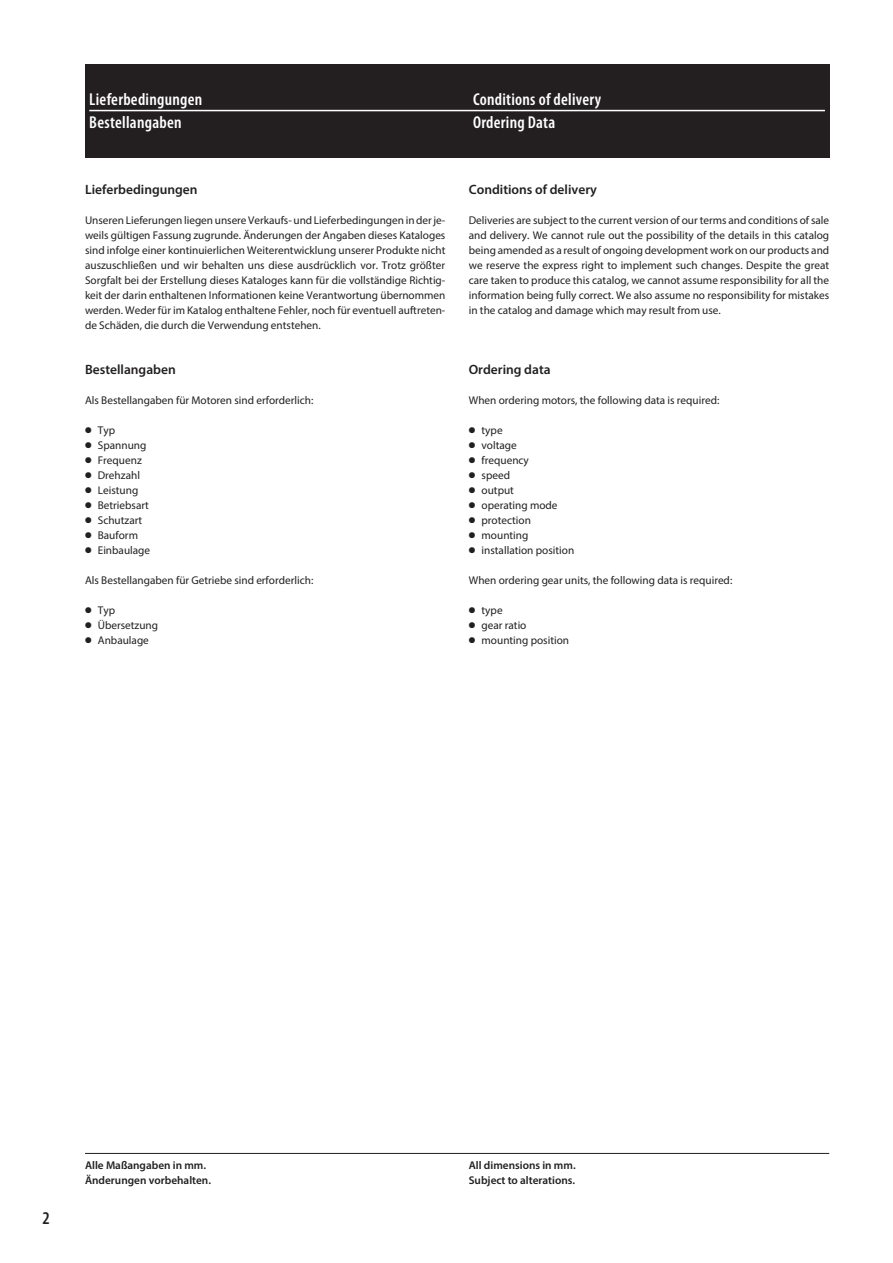
<style>
.page{position:relative;width:893px;height:1263px;background:#fff}
.page>*{position:absolute;margin:0;border:0;box-sizing:border-box;transform-origin:0 0}
.t1{font:600 condensed 18px "Myriad Pro";color:#231f20}
.t2{font:600 condensed 17.25px/23.1px "Myriad Pro";letter-spacing:.015em;color:#fff}
.t3{font:600 13.5px "Myriad Pro";color:#231f20}
.t4{font:11.25px/15px "Myriad Pro";color:#231f20;text-align:justify}
.t5{font:600 11.25px/15px "Myriad Pro";color:#231f20}
</style>
<div class="page">
<hr style="left:85px;top:1153px;width:744px;height:1px;background:#231f20">
<div style="left:85px;top:64px;width:744px;height:93px;background:#231f20"></div>
<hr style="left:89px;top:110px;width:736px;height:1px;background:#fff">
<h2 class="t2" style="left:89px;top:88px;width:114px">Lieferbedingungen<br>Bestellangaben</h2>
<h2 class="t2" style="left:473px;top:88px;width:130px">Conditions of delivery<br>Ordering Data</h2>
<p class="t3" style="left:85px;top:180px;width:114px">Lieferbedingungen</p>
<p class="t4" style="left:85px;top:212px;width:362px">Unseren Lieferungen liegen unsere Verkaufs- und Lieferbedingungen in der je&shy;weils gültigen Fassung zugrunde. Änderungen der Angaben dieses Kataloges sind infolge einer kontinuierlichen Weiterentwicklung unserer Produkte nicht auszuschließen und wir behalten uns diese ausdrücklich vor. Trotz größter Sorgfalt bei der Erstellung dieses Kataloges kann für die vollständige Richtig&shy;keit der darin enthaltenen Informationen keine Verantwortung übernommen werden. Weder für im Katalog enthaltene Fehler, noch für eventuell auftreten&shy;de Schäden, die durch die Verwendung entstehen.</p>
<p class="t3" style="left:85px;top:360px;width:92px">Bestellangaben</p>
<p class="t4" style="left:85px;top:392px;width:230px">Als Bestellangaben für Motoren sind erforderlich:</p>
<p class="t4" style="left:85px;top:422px;width:32px">● Typ</p>
<p class="t4" style="left:85px;top:437px;width:63px">● Spannung</p>
<p class="t4" style="left:85px;top:452px;width:58px">● Frequenz</p>
<p class="t4" style="left:85px;top:467px;width:56px">● Drehzahl</p>
<p class="t4" style="left:85px;top:482px;width:55px">● Leistung</p>
<p class="t4" style="left:85px;top:497px;width:65px">● Betriebsart</p>
<p class="t4" style="left:85px;top:512px;width:59px">● Schutzart</p>
<p class="t4" style="left:85px;top:527px;width:54px">● Bauform</p>
<p class="t4" style="left:85px;top:542px;width:67px">● Einbaulage</p>
<p class="t4" style="left:85px;top:572px;width:230px">Als Bestellangaben für Getriebe sind erforderlich:</p>
<p class="t4" style="left:85px;top:602px;width:32px">● Typ</p>
<p class="t4" style="left:85px;top:617px;width:75px">● Übersetzung</p>
<p class="t4" style="left:85px;top:632px;width:65px">● Anbaulage</p>
<p class="t3" style="left:469px;top:180px;width:130px">Conditions of delivery</p>
<p class="t4" style="left:469px;top:212px;width:362px">Deliveries are subject to the current version of our terms and conditions of sale and delivery. We cannot rule out the possibility of the details in this catalog being amended as a result of ongoing development work on our products and we reserve the express right to implement such changes. Despite the great care taken to produce this catalog, we cannot assume responsibility for all the information being fully correct. We also assume no responsibility for mistakes in the catalog and damage which may result from use.</p>
<p class="t3" style="left:469px;top:360px;width:83px">Ordering data</p>
<p class="t4" style="left:469px;top:392px;width:252px">When ordering motors, the following data is required:</p>
<p class="t4" style="left:469px;top:422px;width:35px">● type</p>
<p class="t4" style="left:469px;top:437px;width:50px">● voltage</p>
<p class="t4" style="left:469px;top:452px;width:62px">● frequency</p>
<p class="t4" style="left:469px;top:467px;width:43px">● speed</p>
<p class="t4" style="left:469px;top:482px;width:47px">● output</p>
<p class="t4" style="left:469px;top:497px;width:90px">● operating mode</p>
<p class="t4" style="left:469px;top:512px;width:64px">● protection</p>
<p class="t4" style="left:469px;top:527px;width:61px">● mounting</p>
<p class="t4" style="left:469px;top:542px;width:107px">● installation position</p>
<p class="t4" style="left:469px;top:572px;width:265px">When ordering gear units, the following data is required:</p>
<p class="t4" style="left:469px;top:602px;width:35px">● type</p>
<p class="t4" style="left:469px;top:617px;width:59px">● gear ratio</p>
<p class="t4" style="left:469px;top:632px;width:102px">● mounting position</p>
<h1 class="t1" style="left:43px;top:1208px;width:9px">2</h1>
<p class="t5" style="left:85px;top:1157px;width:128px">Alle Maßangaben in mm.<br>Änderungen vorbehalten.</p>
<p class="t5" style="left:469px;top:1157px;width:108px">All dimensions in mm.<br>Subject to alterations.</p>
</div>
